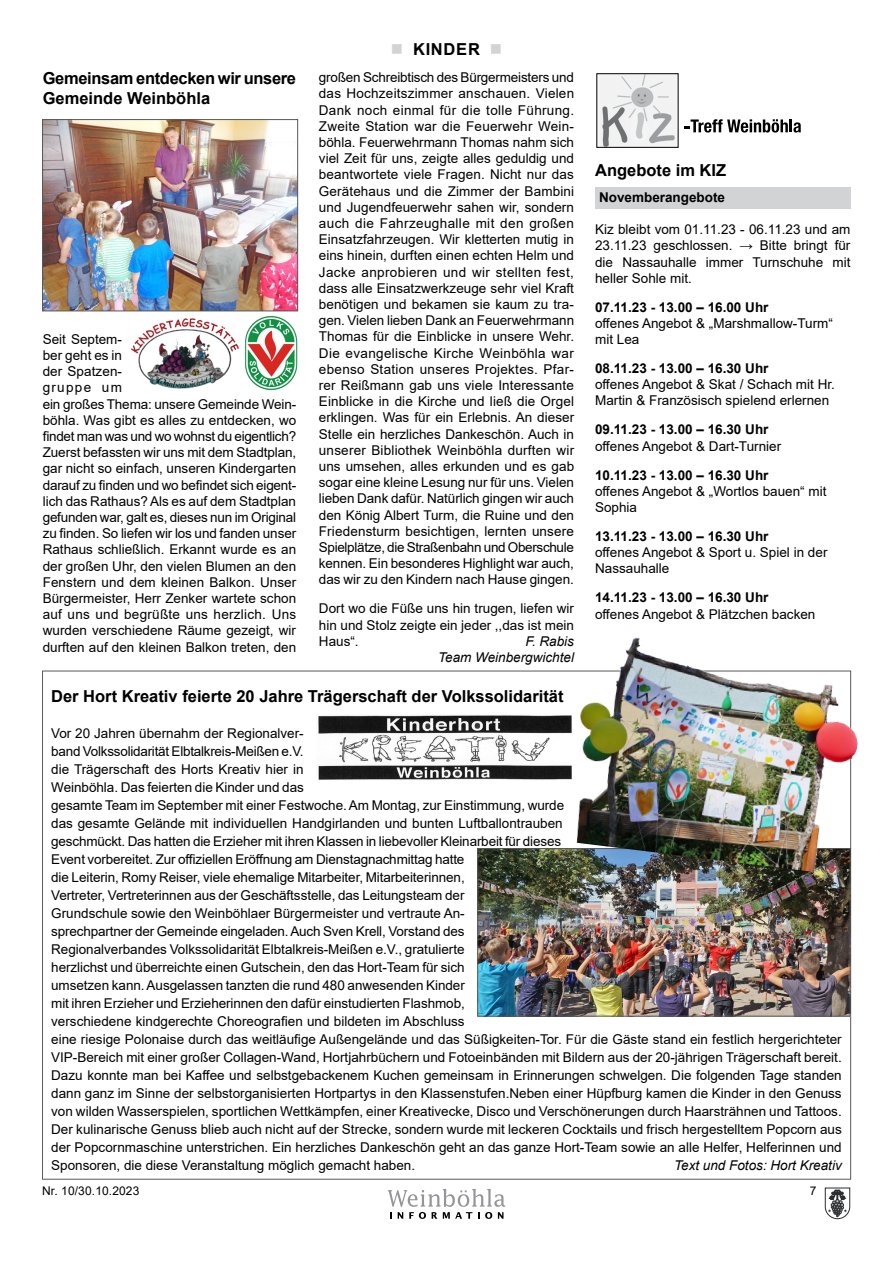
<style>
.page{position:relative;width:893px;height:1263px;background:#fff}
.page>*{position:absolute;margin:0;border:0;box-sizing:border-box;transform-origin:0 0}
.t1{font:700 16.5px "Arial";color:#000}
.t2{font:700 16.5px/19.8px "Arial";letter-spacing:-.02em;color:#000}
.t3{font:700 16.5px "Arial";letter-spacing:.045em;color:#000}
.t4{font:13.5px/16.2px "Arial";color:#000}
.t5{font:700 13.5px "Arial";color:#000}
.t6{font:italic 13.5px/16.2px "Arial";color:#000;text-align:right}
.t7{font:12px "Arial";letter-spacing:.01em;color:#000}
.s1{color:#d1d3d4}
</style>
<div class="page">
<svg style="left:824px;top:1187px;width:26px;height:32px"></svg>
<svg style="left:388px;top:1189px;width:117px;height:30px"></svg>
<svg style="left:684px;top:119px;width:117px;height:14px"></svg>
<div style="left:597px;top:74px;width:81px;height:73px;background:#f6f6f6"></div>
<img style="left:602px;top:75px;width:73px;height:71px">
<div style="left:596px;top:73px;width:82px;height:75px;border:1px solid #000"></div>
<div style="left:595px;top:188px;width:255px;height:21px;background:#d1d3d4"></div>
<img style="left:44px;top:121px;width:252px;height:188px">
<div style="left:42px;top:119px;width:256px;height:192px;border:1px solid #58595b"></div>
<img style="left:131px;top:318px;width:108px;height:71px">
<img style="left:245px;top:316px;width:53px;height:75px">
<img style="left:479px;top:850px;width:369px;height:164px">
<div style="left:477px;top:848px;width:373px;height:168px;border:1px solid #58595b"></div>
<img style="left:557px;top:637px;width:301px;height:239px">
<img style="left:318px;top:714px;width:255px;height:66px">
<p class="t3" style="left:336px;top:38px;width:221px"><span class="s1">■</span> Jahresrückblick <span class="s1">■</span></p>
<p class="t1" style="left:391px;top:38px;width:34px"><span class="s1">■</span> Kind</p>
<p class="t1" style="left:456px;top:38px;width:47px">er <span class="s1">■</span></p>
<p class="t4" style="left:319px;top:69px;width:257px;text-align:justify">großen Schreibtisch des Bürgermeisters und das Hochzeitszimmer anschauen. Vielen Dank noch einmal für die tolle Führung.<br>Zweite Station war die Feuerwehr Wein&shy;böhla. Feuerwehrmann Thomas nahm sich viel Zeit für uns, zeigte alles geduldig und beantwortete viele Fragen. Nicht nur das Gerätehaus und die Zimmer der Bambini und Jugendfeuerwehr sahen wir, sondern auch die Fahrzeughalle mit den großen Einsatzfahrzeugen. Wir kletterten mutig in eins hinein, durften einen echten Helm und Jacke anprobieren und wir stellten fest, dass alle Einsatzwerkzeuge sehr viel Kraft benötigen und bekamen sie kaum zu tra&shy;gen. Vielen lieben Dank an Feuerwehrmann Thomas für die Einblicke in unsere Wehr.<br>Die evangelische Kirche Weinböhla war ebenso Station unseres Projektes. Pfar&shy;rer Reißmann gab uns viele Interessante Einblicke in die Kirche und ließ die Orgel erklingen. Was für ein Erlebnis. An dieser Stelle ein herzliches Dankeschön. Auch in unserer Bibliothek Weinböhla durften wir uns umsehen, alles erkunden und es gab sogar eine kleine Lesung nur für uns. Vielen lieben Dank dafür. Natürlich gingen wir auch den König Albert Turm, die Ruine und den Friedensturm besichtigen, lernten unsere Spielplätze, die Straßenbahn und Oberschule kennen. Ein besonderes Highlight war auch, das wir zu den Kindern nach Hause gingen.</p>
<p class="t4" style="left:319px;top:600px;width:257px;text-align:justify">Dort wo die Füße uns hin trugen, liefen wir hin und Stolz zeigte ein jeder ,,das ist mein Haus“.</p>
<p class="t2" style="left:43px;top:69px;width:255px">Gemeinsam entdecken wir unsere<br>Gemeinde Weinböhla</p>
<p class="t1" style="left:595px;top:159px;width:133px">Angebote im KIZ</p>
<p class="t5" style="left:599px;top:187px;width:128px">Novemberangebote</p>
<p class="t4" style="left:595px;top:221px;width:257px;text-align:justify">Kiz bleibt vom 01.11.23 - 06.11.23 und am 23.11.23 geschlossen. → Bitte bringt für die Nassauhalle immer Turnschuhe mit heller Sohle mit.</p>
<p class="t5" style="left:595px;top:297px;width:175px">07.11.23 - 13.00 – 16.00 Uhr</p>
<p class="t4" style="left:595px;top:315px;width:239px">offenes Angebot &amp; „Marshmallow-Turm“ mit Lea</p>
<p class="t5" style="left:595px;top:359px;width:175px">08.11.23 - 13.00 – 16.30 Uhr</p>
<p class="t4" style="left:595px;top:376px;width:241px">offenes Angebot &amp; Skat / Schach mit Hr.<br>Martin &amp; Französisch spielend erlernen</p>
<p class="t5" style="left:595px;top:420px;width:175px">09.11.23 - 13.00 – 16.30 Uhr</p>
<p class="t4" style="left:595px;top:438px;width:188px">offenes Angebot &amp; Dart-Turnier</p>
<p class="t5" style="left:595px;top:465px;width:175px">10.11.23 - 13.00 – 16.30 Uhr</p>
<p class="t4" style="left:595px;top:483px;width:233px">offenes Angebot &amp; „Wortlos bauen“ mit<br>Sophia</p>
<p class="t5" style="left:595px;top:527px;width:175px">13.11.23 - 13.00 – 16.30 Uhr</p>
<p class="t4" style="left:595px;top:544px;width:234px">offenes Angebot &amp; Sport u. Spiel in der<br>Nassauhalle</p>
<p class="t5" style="left:595px;top:588px;width:175px">14.11.23 - 13.00 – 16.30 Uhr</p>
<p class="t4" style="left:595px;top:606px;width:222px">offenes Angebot &amp; Plätzchen backen</p>
<p class="t4" style="left:43px;top:331px;width:255px">Seit Septem-<br>ber geht es in<br>der Spatzen-<br>gruppe um<br>ein großes Thema: unsere Gemeinde Wein&shy;böhla. Was gibt es alles zu entdecken, wo findet man was und wo wohnst du eigentlich?<br>Zuerst befassten wir uns mit dem Stadtplan, gar nicht so einfach, unseren Kindergarten darauf zu finden und wo befindet sich eigent&shy;lich das Rathaus? Als es auf dem Stadtplan gefunden war, galt es, dieses nun im Original zu finden. So liefen wir los und fanden unser Rathaus schließlich. Erkannt wurde es an der großen Uhr, den vielen Blumen an den Fenstern und dem kleinen Balkon. Unser Bürgermeister, Herr Zenker wartete schon auf uns und begrüßte uns herzlich. Uns wurden verschiedene Räume gezeigt, wir durften auf den kleinen Balkon treten, den</p>
<p class="t6" style="left:438px;top:633px;width:137px">F. Rabis<br>Team Weinbergwichtel</p>
<p class="t1" style="left:51px;top:685px;width:514px">Der Hort Kreativ feierte 20 Jahre Trägerschaft der Volkssolidarität</p>
<p class="t4" style="left:51px;top:724px;width:792px;line-height:18px">Vor 20 Jahren übernahm der Regionalver-<br>band Volkssolidarität Elbtalkreis-Meißen e.V.<br>die Trägerschaft des Horts Kreativ hier in<br>Weinböhla. Das feierten die Kinder und das<br>gesamte Team im September mit einer Festwoche. Am Montag, zur Einstimmung, wurde<br>das gesamte Gelände mit individuellen Handgirlanden und bunten Luftballontrauben<br>geschmückt. Das hatten die Erzieher mit ihren Klassen in liebevoller Kleinarbeit für dieses<br>Event vorbereitet. Zur offiziellen Eröffnung am Dienstagnachmittag hatte<br>die Leiterin, Romy Reiser, viele ehemalige Mitarbeiter, Mitarbeiterinnen,<br>Vertreter, Vertreterinnen aus der Geschäftsstelle, das Leitungsteam der<br>Grundschule sowie den Weinböhlaer Bürgermeister und vertraute An-<br>sprechpartner der Gemeinde eingeladen. Auch Sven Krell, Vorstand des<br>Regionalverbandes Volkssolidarität Elbtalkreis-Meißen e.V., gratulierte<br>herzlichst und überreichte einen Gutschein, den das Hort-Team für sich<br>umsetzen kann. Ausgelassen tanzten die rund 480 anwesenden Kinder<br>mit ihren Erzieher und Erzieherinnen den dafür einstudierten Flashmob,<br>verschiedene kindgerechte Choreografien und bildeten im Abschluss<br>eine riesige Polonaise durch das weitläufige Außengelände und das Süßigkeiten-Tor. Für die Gäste stand ein festlich hergerichteter VIP-Bereich mit einer großer Collagen-Wand, Hortjahrbüchern und Fotoeinbänden mit Bildern aus der 20-jährigen Trägerschaft bereit.<br>Dazu konnte man bei Kaffee und selbstgebackenem Kuchen gemeinsam in Erinnerungen schwelgen. Die folgenden Tage standen dann ganz im Sinne der selbstorganisierten Hortpartys in den Klassenstufen.Neben einer Hüpfburg kamen die Kinder in den Genuss von wilden Wasserspielen, sportlichen Wettkämpfen, einer Kreativecke, Disco und Verschönerungen durch Haarsträhnen und Tattoos.<br>Der kulinarische Genuss blieb auch nicht auf der Strecke, sondern wurde mit leckeren Cocktails und frisch hergestelltem Popcorn aus der Popcornmaschine unterstrichen. Ein herzliches Dankeschön geht an das ganze Hort-Team sowie an alle Helfer, Helferinnen und Sponsoren, die diese Veranstaltung möglich gemacht haben.</p>
<p class="t6" style="left:674px;top:1157px;width:169px">Text und Fotos: Hort Kreativ</p>
<p class="t7" style="left:42px;top:1183px;width:99px">Nr. 10/30.10.2023</p>
<p class="t7" style="left:810px;top:1183px;width:8px">7</p>
</div>
